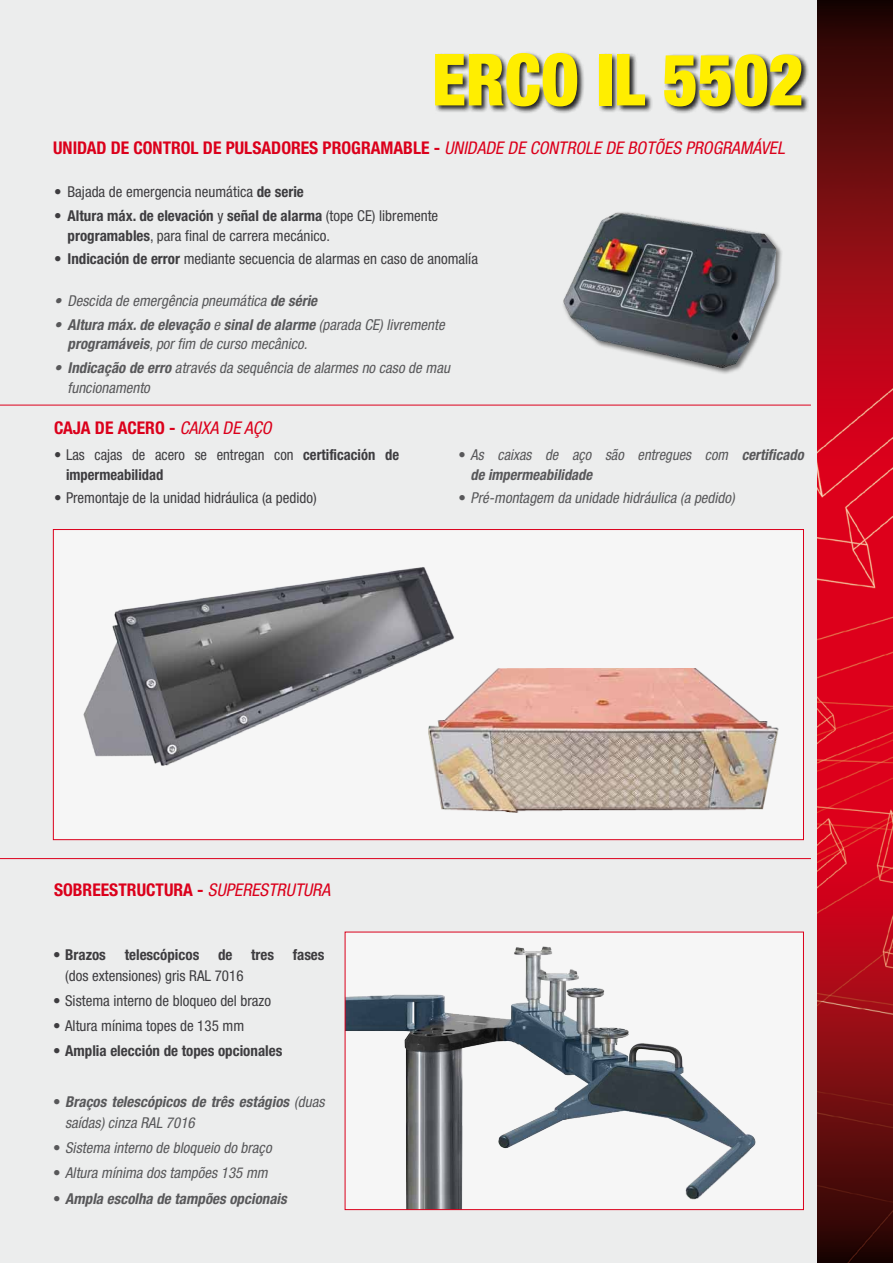
<style>
.page{position:relative;width:893px;height:1263px;background:#fff}
.page>*{position:absolute;margin:0;border:0;box-sizing:border-box;transform-origin:0 0}
.NomeMacchina{font:900 condensed 72px "Helvetica Neue LT Std";color:#fe0;scale:.94 1}
._3-testo_pallini_da{font:700 condensed 17.55px "Helvetica Neue LT Std";color:#db001b}
.testi_ITA___elenco{font:italic condensed 15px/19.5px "Helvetica Neue LT Std";color:#58585a}
.testi_ITA___elenco-2{font:condensed 15px/19.5px "Helvetica Neue LT Std";color:#3e3d40}
.t1{font:700 condensed 15px/21px "Helvetica Neue LT Std";color:#3e3d40}
.t2{font:italic 700 condensed 15px/21px "Helvetica Neue LT Std";color:#58585a}
.s1{font-weight:400;font-style:italic}
.s2{font-weight:700}
.s3{font-weight:400}
.s4{font-weight:400;font-style:normal}
.s5{font-style:normal}
</style>
<div class="page">
<div style="left:0;top:0;width:817px;height:1263px;background:#eceded"></div>
<img style="left:818px;top:0;width:75px;height:1263px">
<hr style="left:0;top:405px;width:811px;height:1px;background:#dd001c">
<div style="left:345px;top:932px;width:458px;height:277px;background:#f6f6f6"></div>
<img style="left:347px;top:946px;width:409px;height:262px">
<div style="left:345px;top:932px;width:459px;height:278px;border:1px solid #db001b"></div>
<div style="left:434px;top:52px;width:375px;height:62px;background:#000;opacity:.85"></div>
<div style="left:561px;top:211px;width:222px;height:164px;background:#000;opacity:.55"></div>
<img style="left:562px;top:212px;width:214px;height:156px">
<hr style="left:0;top:858px;width:811px;height:1px;background:#dd001c">
<div style="left:53px;top:529px;width:750px;height:311px;background:#f6f6f6"></div>
<img style="left:83px;top:567px;width:371px;height:199px">
<img style="left:429px;top:669px;width:349px;height:143px">
<p class="NomeMacchina" style="left:432px;top:35px;width:397px">ERCO IL 5502</p>
<p class="_3-testo_pallini_da" style="left:53px;top:137px;width:737px">UNIDAD DE CONTROL DE PULSADORES PROGRAMABLE - <span class="s1">UNIDADE DE CONTROLE DE BOTÕES PROGRAMÁVEL</span></p>
<p class="testi_ITA___elenco-2" style="left:54px;top:182px;width:251px">• Bajada de emergencia neumática <span class="s2">de serie</span></p>
<p class="testi_ITA___elenco-2" style="left:68px;top:206px;width:372px;text-indent:-14px">• <span class="s2">Altura máx. de elevación</span> y <span class="s2">señal de alarma</span> (tope CE) libremente <span class="s2">programables</span>, para final de carrera mecánico.</p>
<p class="testi_ITA___elenco-2" style="left:54px;top:249px;width:425px">• <span class="s2">Indicación de error</span> mediante secuencia de alarmas en caso de anomalía</p>
<p class="testi_ITA___elenco" style="left:54px;top:291px;width:268px">• Descida de emergência pneumática <span class="s2">de série</span></p>
<p class="testi_ITA___elenco" style="left:68px;top:315px;width:382px;text-indent:-14px">• <span class="s2">Altura máx.de elevação</span> e <span class="s2">sinalde alarme</span> (parada CE) livremente <span class="s2">programáveis</span>, por fim de curso mecânico.</p>
<p class="testi_ITA___elenco" style="left:68px;top:358px;width:387px;text-indent:-14px">• <span class="s2">Indicação de erro</span> através da sequência de alarmes no caso de mau funcionamento</p>
<p class="_3-testo_pallini_da" style="left:54px;top:417px;width:223px">CAJA DE ACERO - <span class="s1">CAIXA DE AÇO</span></p>
<p class="t1" style="left:66px;top:445px;width:335px;line-height:19.5px;text-indent:-12px"><span class="s3">• Las cajas de acero se entregan con</span> certificación de impermeabilidad</p>
<p class="testi_ITA___elenco-2" style="left:54px;top:488px;width:264px">• Premontaje de la unidad hidráulica (a pedido)</p>
<p class="t2" style="left:471px;top:445px;width:338px;line-height:19.5px;text-indent:-12px"><span class="s4">•</span> <span class="s3">As caixas de aço são entregues com</span> certificado de impermeabilidade</p>
<p class="testi_ITA___elenco" style="left:459px;top:488px;width:278px"><span class="s5">•</span> Pré-montagem da unidade hidráulica (a pedido)</p>
<p class="_3-testo_pallini_da" style="left:54px;top:879px;width:282px">SOBREESTRUCTURA - <span class="s1">SUPERESTRUTURA</span></p>
<p class="t1" style="left:65px;top:943px;width:261px;text-indent:-12px">• Brazos telescópicos de tres fases <span class="s3">(dos extensiones) gris RAL 7016</span></p>
<p class="testi_ITA___elenco-2" style="left:53px;top:990px;width:219px">• Sistema interno de bloqueo del brazo</p>
<p class="testi_ITA___elenco-2" style="left:53px;top:1016px;width:192px">• Altura mínima topes de 135 mm</p>
<p class="t1" style="left:53px;top:1040px;width:231px">• Amplia elección de topes opcionales</p>
<p class="t2" style="left:65px;top:1091px;width:264px;text-indent:-12px"><span class="s5">•</span> Braços telescópicos de três estágios <span class="s3">(duas saídas) cinza RAL 7016</span></p>
<p class="testi_ITA___elenco" style="left:53px;top:1138px;width:223px"><span class="s5">•</span> Sistema interno de bloqueio do braço</p>
<p class="testi_ITA___elenco" style="left:53px;top:1163px;width:219px"><span class="s5">•</span> Altura mínima dos tampões 135 mm</p>
<p class="t2" style="left:53px;top:1187px;width:239px"><span class="s5">•</span> Ampla escolha de tampões opcionais</p>
</div>
